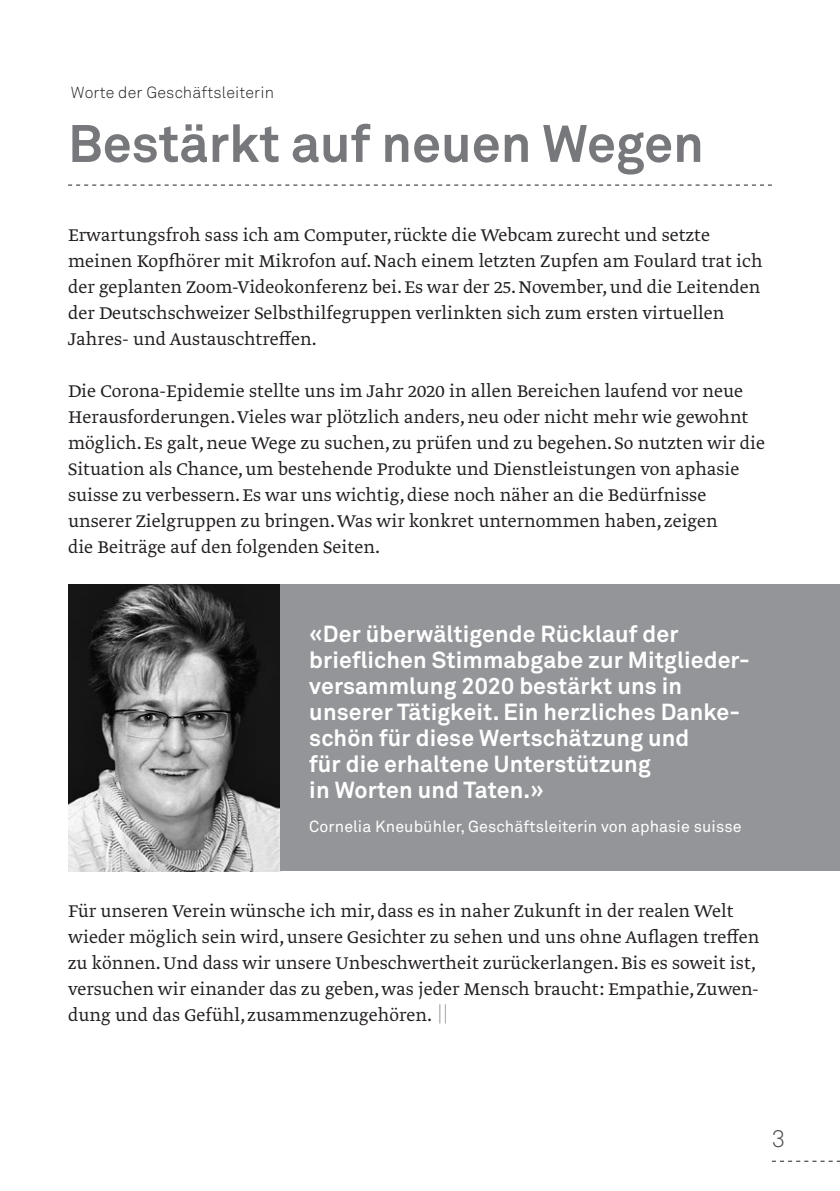
<style>
.page{position:relative;width:840px;height:1191px;background:#fff}
.page>*{position:absolute;margin:0;border:0;box-sizing:border-box;transform-origin:0 0}
.t1{font:700 52px "Akkurat";color:#76787b}
.t2{font:300 24px "Akkurat";color:#4b4c4d}
.t3{font:700 23px/26px "Akkurat";letter-spacing:.005em;color:#fff}
.t4{font:300 20px/26px "Greta Text";letter-spacing:.005em;color:#231f20}
.t5{font:16px "Akkurat";letter-spacing:.005em;color:#fff}
.t6{font:300 16px "Akkurat";letter-spacing:.01em;color:#231f20}
.s1{font-family:"Akkurat";font-size:22px;color:#939598}
</style>
<div class="page">
<svg style="left:772px;top:1160px;width:67px;height:1px"></svg>
<svg style="left:68px;top:185px;width:703px;height:1px"></svg>
<img style="left:68px;top:585px;width:213px;height:286px">
<div style="left:281px;top:585px;width:558px;height:286px;background:#939598"></div>
<p class="t6" style="left:71px;top:82px;width:204px">Worte der Geschäftsleiterin</p>
<h1 class="t1" style="left:68px;top:111px;width:637px">Bestärkt auf neuen Wegen</h1>
<p class="t4" style="left:68px;top:223px;width:695px">Erwartungsfroh sass ich am Computer, rückte die Webcam zurecht und setzte meinen Kopfhörer mit Mikrofon auf. Nach einem letzten Zupfen am Foulard trat ich der geplanten Zoom-Videokonferenz bei. Es war der 25. November, und die Leitenden der Deutschschweizer Selbsthilfegruppen verlinkten sich zum ersten virtuellen Jahres- und Austauschtreffen.</p>
<p class="t4" style="left:68px;top:379px;width:698px">Die Corona-Epidemie stellte uns im Jahr 2020 in allen Bereichen laufend vor neue Herausforderungen. Vieles war plötzlich anders, neu oder nicht mehr wie gewohnt möglich. Es galt, neue Wege zu suchen, zu prüfen und zu begehen. So nutzten wir die Situation als Chance, um bestehende Produkte und Dienstleistungen von aphasie suisse zu verbessern. Es war uns wichtig, diese noch näher an die Bedürfnisse unserer Zielgruppen zu bringen. Was wir konkret unternommen haben, zeigen<br>die Beiträge auf den folgenden Seiten.</p>
<p class="t3" style="left:309px;top:621px;width:442px">«Der überwältigende Rücklauf der brieflichen Stimmabgabe zur Mitglieder&shy;versammlung 2020 bestärkt uns in unserer Tätigkeit. Ein herzliches Danke&shy;schön für diese Wertschätzung und<br>für die erhaltene Unterstützung<br>in Worten und Taten.»</p>
<p class="t5" style="left:309px;top:816px;width:433px">Cornelia Kneubühler, Geschäftsleiterin von aphasie suisse</p>
<p class="t4" style="left:68px;top:899px;width:692px">Für unseren Verein wünsche ich mir, dass es in naher Zukunft in der realen Welt wieder möglich sein wird, unsere Gesichter zu sehen und uns ohne Auflagen treffen zu können. Und dass wir unsere Unbeschwertheit zurückerlangen. Bis es soweit ist, versuchen wir einander das zu geben, was jeder Mensch braucht: Empathie, Zuwen&shy;dung und das Gefühl, zusammenzugehören. <span class="s1">||</span></p>
<p class="t2" style="left:771px;top:1123px;width:15px">3</p>
</div>
